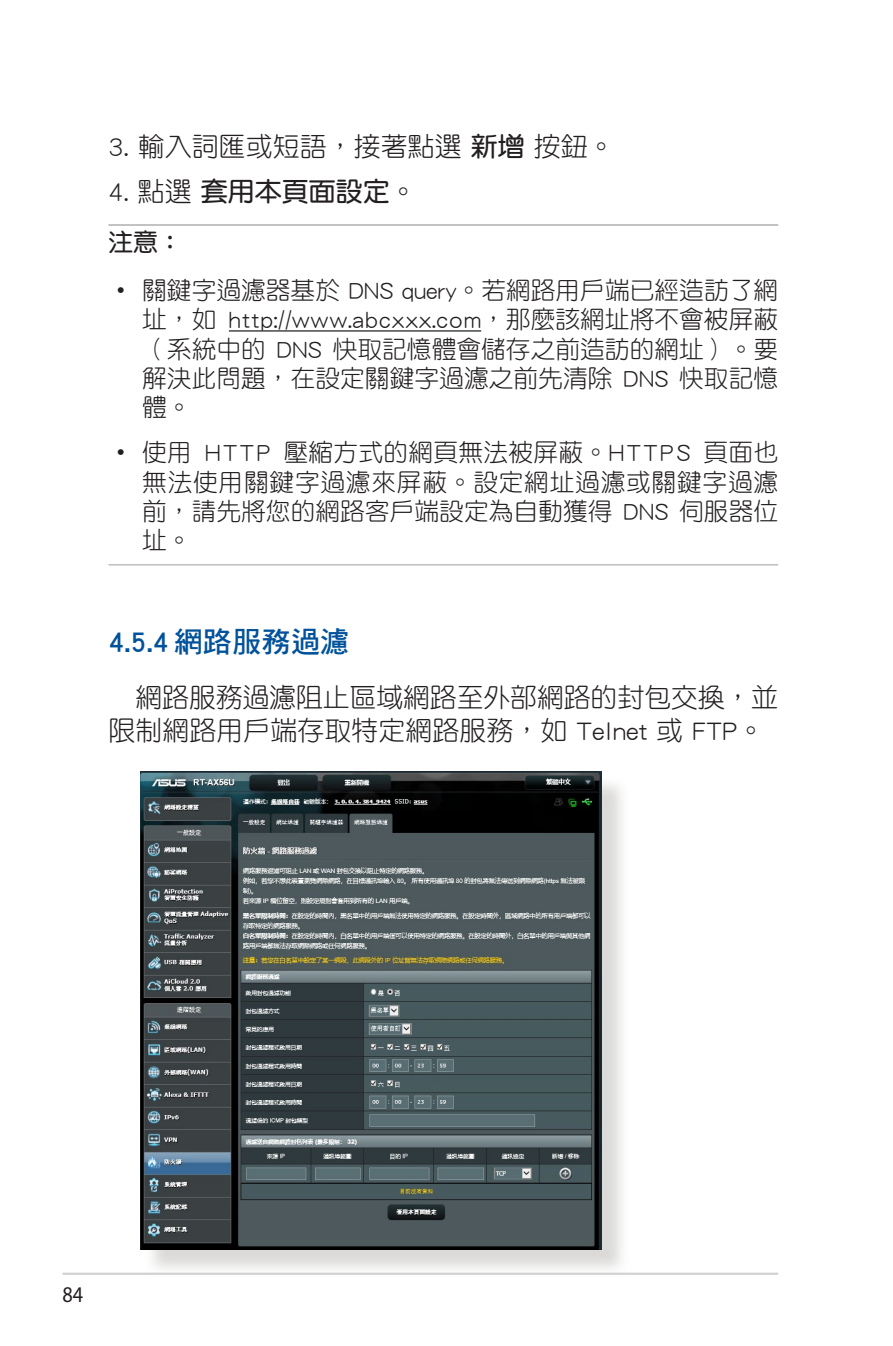
<style>
.page{position:relative;width:893px;height:1346px;background:#fff}
.page>*{position:absolute;margin:0;border:0;box-sizing:border-box;transform-origin:0 0}
.t1{font:29.25px "DF Hei Std W7";color:#01529a}
.t2{font:27px/32.4px "DF Yuan Std W3";color:#231f20}
.t3{font:27px "DF Yuan Std W7";color:#231f20}
.t4{font:24.75px/29.2px "DF Yuan Std W3";color:#231f20;text-align:justify}
.t5{font:24.75px "DF Yuan Std W7";color:#231f20}
.t6{font:22.5px "Myriad";color:#231f20;scale:.9 1}
.s1{font-family:"DF Yuan Std W7"}
.s2{font-family:"DF Yuan Std W3"}
</style>
<div class="page">
<hr style="left:63px;top:1272px;width:715px;height:3px;background:#d1d2d4">
<hr style="left:108px;top:224px;width:670px;height:2px;background:#939598">
<hr style="left:229px;top:330px;width:252px;height:1px;background:#231f20">
<hr style="left:108px;top:564px;width:670px;height:1px;background:#a8a9ad">
<div style="left:143px;top:775px;width:486px;height:502px;background:#cfcecb;opacity:.75"></div>
<img style="left:140px;top:771px;width:462px;height:478px">
<p class="t2" style="left:108px;top:130px;width:508px">3. 輸入詞匯或短語，接著點選 <span class="s1">新增</span> 按鈕。</p>
<p class="t3" style="left:108px;top:176px;width:310px"><span class="s2">4. 點選</span> 套用本頁面設定<span class="s2">。</span></p>
<p class="t5" style="left:108px;top:228px;width:76px">注意：</p>
<p class="t4" style="left:142px;top:275px;width:637px;text-indent:-34px"><span class="s1">•</span> 關鍵字過濾器基於 DNS query。若網路用戶端已經造訪了網址，如 http://www.abcxxx.com，那麼該網址將不會被屏蔽（系統中的 DNS 快取記憶體會儲存之前造訪的網址）。要解決此問題，在設定關鍵字過濾之前先清除 DNS 快取記憶體。</p>
<p class="t4" style="left:142px;top:437px;width:637px;text-indent:-34px"><span class="s1">•</span> 使用 HTTP 壓縮方式的網頁無法被屏蔽。HTTPS 頁面也無法使用關鍵字過濾來屏蔽。設定網址過濾或關鍵字過濾前，請先將您的網路客戶端設定為自動獲得 DNS 伺服器位址。</p>
<p class="t1" style="left:108px;top:626px;width:242px">4.5.4 網路服務過濾</p>
<p class="t2" style="left:108px;top:681px;width:671px;text-indent:27px">網路服務過濾阻止區域網路至外部網路的封包交換，並限制網路用戶端存取特定網路服務，如 Telnet 或 FTP。</p>
<p class="t6" style="left:63px;top:1283px;width:25px">84</p>
</div>
